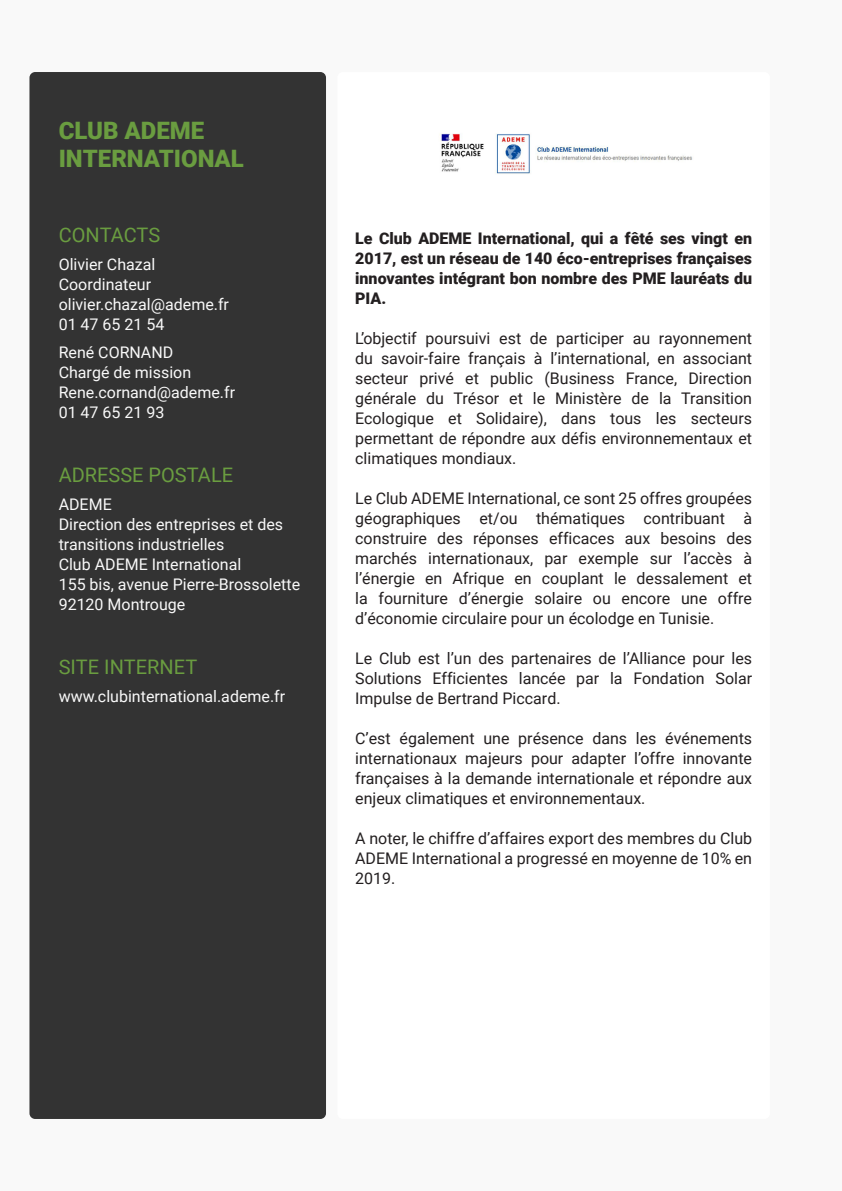
<style>
.page{position:relative;width:842px;height:1191px;background:#fff}
.page>*{position:absolute;margin:0;border:0;box-sizing:border-box;transform-origin:0 0}
.t1{font:900 24px "Roboto";color:#6a9d40}
.t2{font:20px "Roboto";color:#6a9d40}
.t3{font:16px/20px "Roboto";color:#231f20;text-align:justify}
.t4{font:16px/20px "Roboto";color:#f9f9f9}
.t5{font:900 16px/20px "Roboto";color:#231f20;text-align:justify}
</style>
<div class="page">
<div style="left:29px;top:72px;width:297px;height:1047px;background:#333;border-radius:6px"></div>
<img style="left:439px;top:133px;width:254px;height:41px">
<p class="t1" style="left:59px;top:113px;width:147px">CLUB ADEME</p>
<p class="t1" style="left:59px;top:141px;width:187px">INTERNATIONAL</p>
<p class="t2" style="left:59px;top:221px;width:103px">CONTACTS</p>
<p class="t4" style="left:59px;top:253px;width:98px">Olivier Chazal</p>
<p class="t4" style="left:59px;top:273px;width:94px">Coordinateur</p>
<p class="t4" style="left:59px;top:293px;width:172px">olivier.chazal@ademe.fr</p>
<p class="t4" style="left:59px;top:313px;width:107px">01 47 65 21 54</p>
<p class="t4" style="left:59px;top:341px;width:116px">René CORNAND</p>
<p class="t4" style="left:59px;top:361px;width:134px">Chargé de mission</p>
<p class="t4" style="left:59px;top:381px;width:178px">Rene.cornand@ademe.fr</p>
<p class="t4" style="left:59px;top:401px;width:107px">01 47 65 21 93</p>
<p class="t2" style="left:59px;top:461px;width:176px">ADRESSE POSTALE</p>
<p class="t4" style="left:59px;top:493px;width:55px">ADEME</p>
<p class="t4" style="left:59px;top:513px;width:226px">Direction des entreprises et des transitions industrielles</p>
<p class="t4" style="left:59px;top:553px;width:184px">Club ADEME International</p>
<p class="t4" style="left:59px;top:573px;width:243px">155 bis, avenue Pierre-Brossolette</p>
<p class="t4" style="left:59px;top:593px;width:128px">92120 Montrouge</p>
<p class="t2" style="left:59px;top:653px;width:140px">SITE INTERNET</p>
<p class="t4" style="left:59px;top:685px;width:228px">www.clubinternational.ademe.fr</p>
<p class="t5" style="left:355px;top:227px;width:398px">Le Club ADEME International, qui a fêté ses vingt en 2017, est un réseau de 140 éco-entreprises françaises innovantes intégrant bon nombre des PME lauréats du PIA.</p>
<p class="t3" style="left:355px;top:327px;width:398px">L’objectif poursuivi est de participer au rayonnement du savoir-faire français à l’international, en associant secteur privé et public (Business France, Direction générale du Trésor et le Ministère de la Transition Ecologique et Solidaire), dans tous les secteurs permettant de répondre aux défis environnementaux et climatiques mondiaux.</p>
<p class="t3" style="left:355px;top:487px;width:398px">Le Club ADEME International, ce sont 25 offres groupées géographiques et/ou thématiques contribuant à construire des réponses efficaces aux besoins des marchés internationaux, par exemple sur l’accès à l’énergie en Afrique en couplant le dessalement et la fourniture d’énergie solaire ou encore une offre d’économie circulaire pour un écolodge en Tunisie.</p>
<p class="t3" style="left:355px;top:647px;width:398px">Le Club est l’un des partenaires de l’Alliance pour les Solutions Efficientes lancée par la Fondation Solar Impulse de Bertrand Piccard.</p>
<p class="t3" style="left:355px;top:727px;width:398px">C’est également une présence dans les événements internationaux majeurs pour adapter l’offre innovante françaises à la demande internationale et répondre aux enjeux climatiques et environnementaux.</p>
<p class="t3" style="left:355px;top:827px;width:398px">A noter, le chiffre d’affaires export des membres du Club ADEME International a progressé en moyenne de 10% en 2019.</p>
</div>
